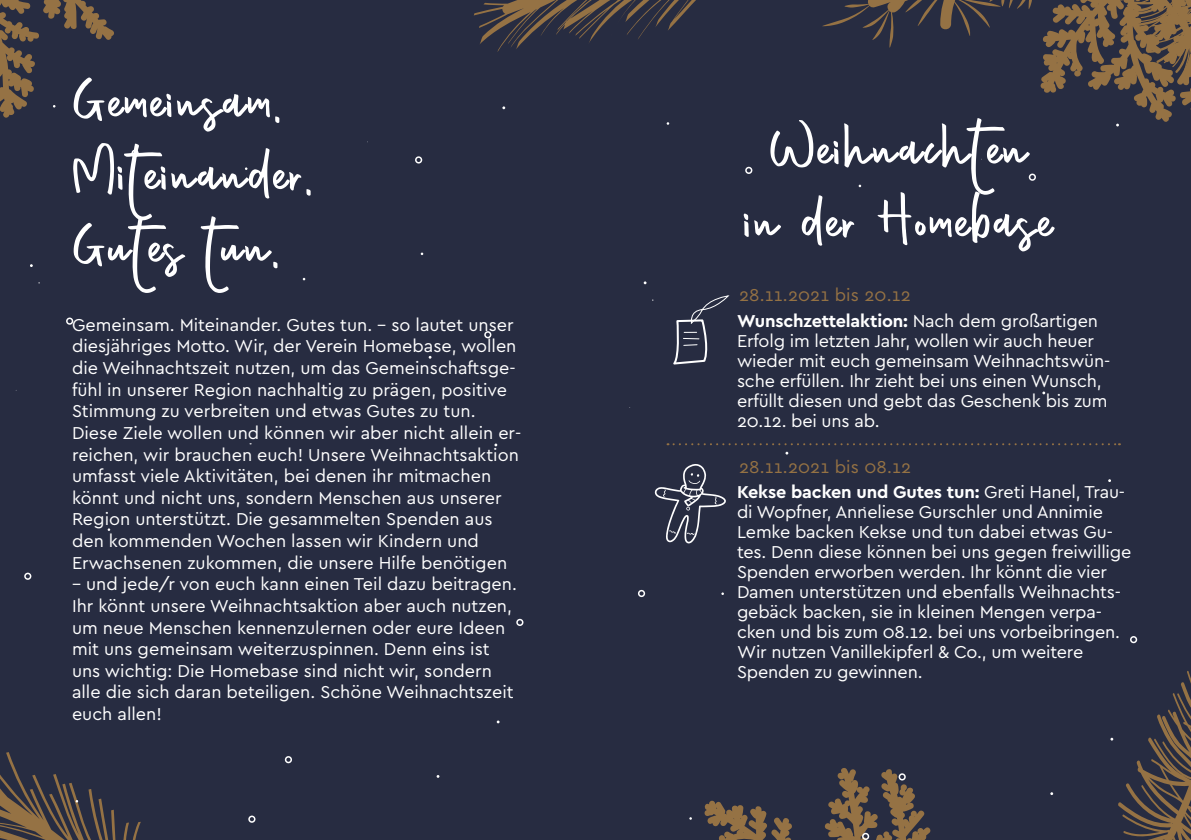
<style>
.page{position:relative;width:1191px;height:840px;background:#fff}
.page>*{position:absolute;margin:0;border:0;box-sizing:border-box;transform-origin:0 0}
.t1{font:67.6px/72.6px "Almond Yandi Designs";letter-spacing:.04em;color:#fff}
.t2{font:18px/21.6px "Cera PRO";color:#fff}
.t3{font:18px "Cera PRO";letter-spacing:.01em;color:#957244}
.s1{font-weight:700}
</style>
<div class="page">
<div style="left:0;top:0;width:1191px;height:839px;background:#272c41"></div>
<svg style="left:474px;top:0;width:222px;height:52px"></svg>
<svg style="left:0;top:0;width:114px;height:118px"></svg>
<svg style="left:0;top:752px;width:141px;height:87px"></svg>
<svg style="left:689px;top:671px;width:502px;height:168px"></svg>
<svg style="left:822px;top:0;width:369px;height:126px"></svg>
<div style="left:745px;top:167px;width:7px;height:7px;border:2px solid #fff;border-radius:50%"></div>
<div style="left:131px;top:149px;width:8px;height:8px;border:2px solid #fff;border-radius:50%"></div>
<div style="left:638px;top:589px;width:7px;height:7px;border:2px solid #fff;border-radius:50%"></div>
<div style="left:24px;top:572px;width:7px;height:7px;border:2px solid #fff;border-radius:50%"></div>
<div style="left:1028px;top:173px;width:8px;height:8px;border:2px solid #fff;border-radius:50%"></div>
<div style="left:415px;top:156px;width:7px;height:7px;border:2px solid #fff;border-radius:50%"></div>
<div style="left:66px;top:317px;width:7px;height:7px;border:2px solid #fff;border-radius:50%"></div>
<div style="left:484px;top:331px;width:7px;height:7px;border:2px solid #fff;border-radius:50%"></div>
<div style="left:862px;top:832px;width:7px;height:7px;border:2px solid #fff;border-radius:50%"></div>
<div style="left:248px;top:815px;width:7px;height:7px;border:2px solid #fff;border-radius:50%"></div>
<div style="left:1130px;top:635px;width:7px;height:8px;border:2px solid #fff;border-radius:50%"></div>
<div style="left:516px;top:618px;width:7px;height:7px;border:2px solid #fff;border-radius:50%"></div>
<div style="left:898px;top:772px;width:7px;height:8px;border:2px solid #fff;border-radius:50%"></div>
<div style="left:285px;top:755px;width:7px;height:7px;border:2px solid #fff;border-radius:50%"></div>
<svg style="left:667px;top:443px;width:453px;height:2px"></svg>
<svg style="left:673px;top:296px;width:56px;height:69px"></svg>
<svg style="left:654px;top:464px;width:72px;height:79px"></svg>
<h1 class="t1" style="left:72px;top:72px;width:242px">Gemeinsam.<br>Miteinander.<br>Gutes tun.</h1>
<p class="t2" style="left:72px;top:313px;width:451px">Gemeinsam. Miteinander. Gutes tun. – so lautet unser diesjähriges Motto. Wir, der Verein Homebase, wollen die Weihnachtszeit nutzen, um das Gemeinschaftsge&shy;fühl in unserer Region nachhaltig zu prägen, positive Stimmung zu verbreiten und etwas Gutes zu tun.<br>Diese Ziele wollen und können wir aber nicht allein er&shy;reichen, wir brauchen euch! Unsere Weihnachtsaktion umfasst viele Aktivitäten, bei denen ihr mitmachen könnt und nicht uns, sondern Menschen aus unserer Region unterstützt. Die gesammelten Spenden aus den kommenden Wochen lassen wir Kindern und Erwachsenen zukommen, die unsere Hilfe benötigen</p>
<p class="t2" style="left:72px;top:572px;width:446px">– und jede/r von euch kann einen Teil dazu beitragen.<br>Ihr könnt unsere Weihnachtsaktion aber auch nutzen, um neue Menschen kennenzulernen oder eure Ideen mit uns gemeinsam weiterzuspinnen. Denn eins ist uns wichtig: Die Homebase sind nicht wir, sondern alle die sich daran beteiligen. Schöne Weihnachtszeit euch allen!</p>
<h1 class="t1" style="left:744px;top:119px;width:309px;text-align:center">Weihnachten in der Homebase</h1>
<p class="t3" style="left:739px;top:283px;width:173px">28.11.2021 bis 20.12</p>
<p class="t2" style="left:737px;top:309px;width:375px;line-height:20px"><span class="s1">Wunschzettelaktion:</span> Nach dem großartigen Erfolg im letzten Jahr, wollen wir auch heuer wieder mit euch gemeinsam Weihnachtswün&shy;sche erfüllen. Ihr zieht bei uns einen Wunsch, erfüllt diesen und gebt das Geschenk bis zum 20.12. bei uns ab.</p>
<p class="t3" style="left:739px;top:454px;width:173px">28.11.2021 bis 08.12</p>
<p class="t2" style="left:737px;top:481px;width:396px;line-height:20px"><span class="s1">Kekse backen und Gutes tun:</span> Greti Hanel, Trau&shy;di Wopfner, Anneliese Gurschler und Annimie Lemke backen Kekse und tun dabei etwas Gu&shy;tes. Denn diese können bei uns gegen freiwillige Spenden erworben werden. Ihr könnt die vier Damen unterstützen und ebenfalls Weihnachts&shy;gebäck backen, sie in kleinen Mengen verpa&shy;cken und bis zum 08.12. bei uns vorbeibringen.<br>Wir nutzen Vanillekipferl &amp; Co., um weitere Spenden zu gewinnen.</p>
</div>
